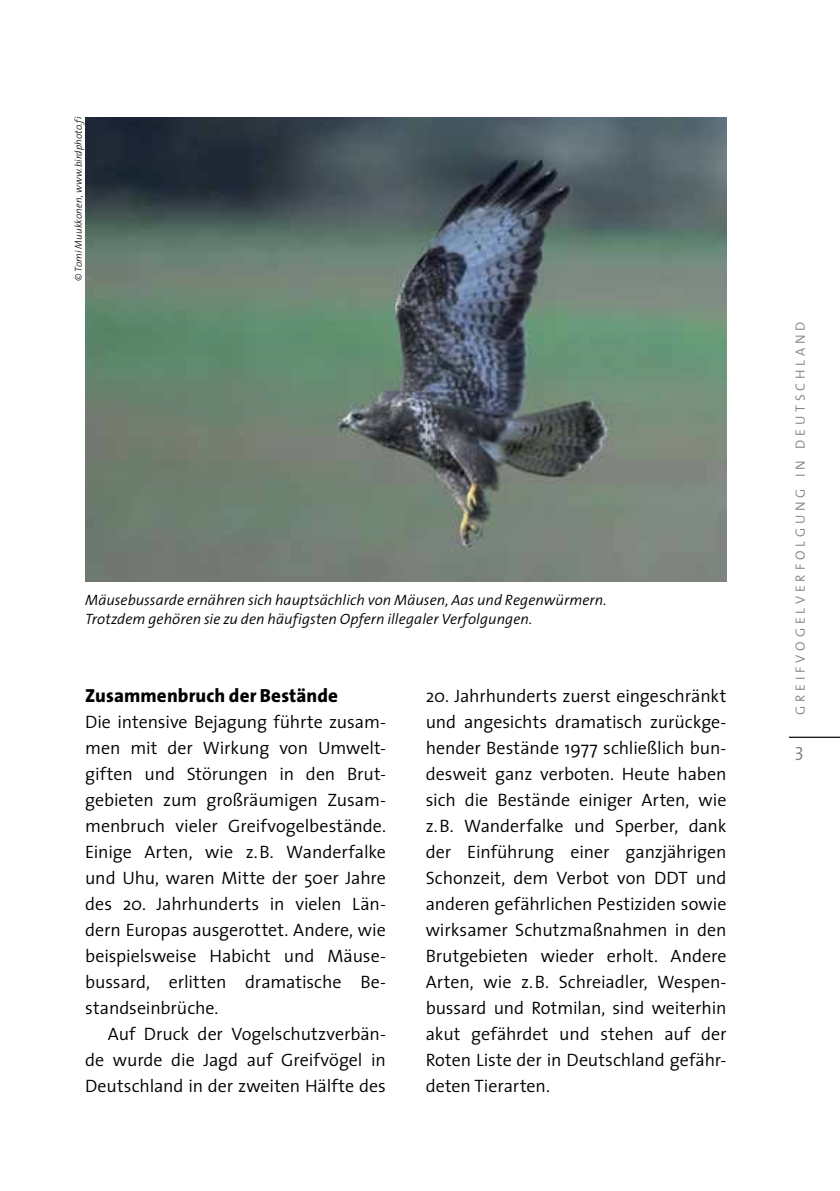
<style>
.page{position:relative;width:840px;height:1191px;background:#fff}
.page>*{position:absolute;margin:0;border:0;box-sizing:border-box;transform-origin:0 0}
.t1{font:19.2px "The Sans Semi Light Caps";color:#808285}
.t2{font:800 19px "The Sans";letter-spacing:.01em;color:#000}
.t3{font:300 18px/26px "The Sans";letter-spacing:-.005em;color:#000;text-align:justify}
.t4{font:italic 300 15px/19px "The Sans";color:#000}
.t5{font:300 13.4px "The Sans";letter-spacing:.285em;color:#808285}
.t6{font:italic 300 10px "The Sans";letter-spacing:.01em;color:#000}
</style>
<div class="page">
<hr style="left:788px;top:736px;width:51px;height:2px;background:#000">
<img style="left:85px;top:117px;width:641px;height:464px">
<p class="t6" style="left:70px;top:281px;width:167px;rotate:-90deg">© Tomi Muukkonen, www.birdphoto.fi</p>
<p class="t4" style="left:85px;top:590px;width:522px">Mäusebussarde ernähren sich hauptsächlich von Mäusen, Aas und Regenwürmern.<br>Trotzdem gehören sie zu den häufigsten Opfern illegaler Verfolgungen.</p>
<p class="t2" style="left:85px;top:680px;width:254px">Zusammenbruch der Bestände</p>
<p class="t3" style="left:85px;top:708px;width:302px">Die intensive Bejagung führte zusam&shy;men mit der Wirkung von Umwelt&shy;giften und Störungen in den Brut&shy;gebieten zum großräumigen Zusam&shy;menbruch vieler Greifvogelbestände.<br>Einige Arten, wie z.B. Wanderfalke und Uhu, waren Mitte der 50er Jahre des 20. Jahrhunderts in vielen Län&shy;dern Europas ausgerottet. Andere, wie beispielsweise Habicht und Mäuse&shy;bussard, erlitten dramatische Be&shy;standseinbrüche.</p>
<p class="t3" style="left:85px;top:1020px;width:302px;text-indent:23px">Auf Druck der Vogelschutzverbän&shy;de wurde die Jagd auf Greifvögel in Deutschland in der zweiten Hälfte des</p>
<p class="t3" style="left:425px;top:682px;width:302px">20. Jahrhunderts zuerst eingeschränkt und angesichts dramatisch zurückge&shy;hender Bestände 1977 schließlich bun&shy;desweit ganz verboten. Heute haben sich die Bestände einiger Arten, wie z.B. Wanderfalke und Sperber, dank der Einführung einer ganzjährigen Schonzeit, dem Verbot von DDT und anderen gefährlichen Pestiziden sowie wirksamer Schutzmaßnahmen in den Brutgebieten wieder erholt. Andere Arten, wie z.B. Schreiadler, Wespen&shy;bussard und Rotmilan, sind weiterhin akut gefährdet und stehen auf der Roten Liste der in Deutschland gefähr&shy;deten Tierarten.</p>
<p class="t5" style="left:788px;top:715px;width:395px;rotate:-90deg">greifvogelverfolgung in deutschland</p>
<p class="t1" style="left:794px;top:737px;width:11px">3</p>
</div>
